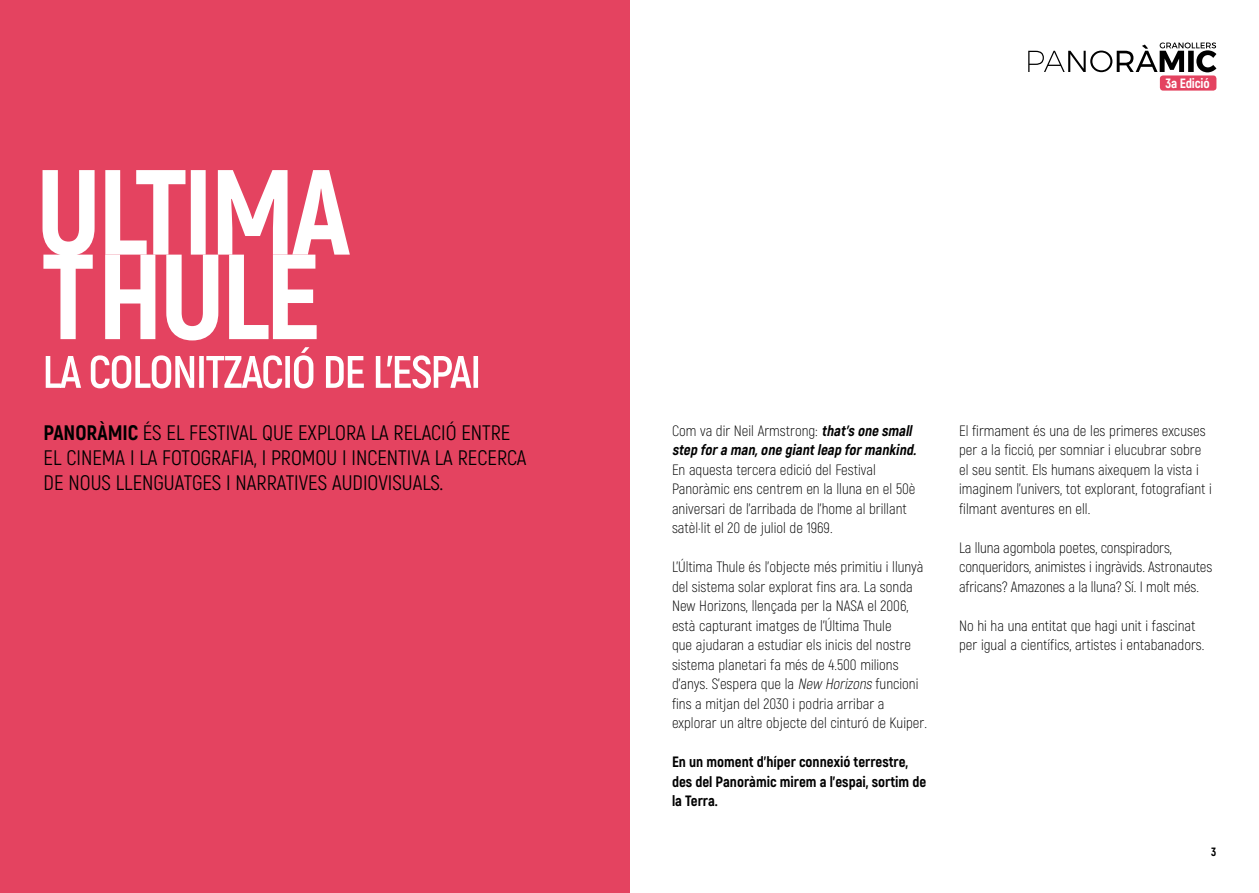
<style>
.page{position:relative;width:1259px;height:893px;background:#fff}
.page>*{position:absolute;margin:0;border:0;box-sizing:border-box;transform-origin:0 0}
.t1{font:21px/25.2px "Akrobat";color:#000}
.t2{font:300 15px/19.5px "Akrobat";color:#000}
.t3{font:800 15px/19.5px "Akrobat";color:#000}
.t4{font:italic 800 15px/19.5px "Akrobat";color:#000}
.t5{font:800 13.5px "Akrobat";letter-spacing:-.01em;color:#fff}
.t6{font:800 12px "Akrobat";color:#000}
.s1{font-weight:800}
.s2{font-weight:300;font-style:normal}
.s3{font-style:italic}
</style>
<div class="page">
<div style="left:0;top:0;width:629px;height:893px;background:#e44360"></div>
<svg style="left:1028px;top:43px;width:188px;height:29px"></svg>
<svg style="left:46px;top:347px;width:432px;height:41px"></svg>
<svg style="left:43px;top:170px;width:307px;height:170px"></svg>
<div style="left:1160px;top:75px;width:56px;height:16px;background:#e44360;border-radius:3px"></div>
<h1 class="t1" style="left:44px;top:420px;width:484px"><span class="s1">PANORÀMIC</span> ÉS EL FESTIVAL QUE EXPLORA LA RELACIÓ ENTRE<br>EL CINEMA I LA FOTOGRAFIA, I PROMOU I INCENTIVA LA RECERCA<br>DE NOUS LLENGUATGES I NARRATIVES AUDIOVISUALS.</h1>
<p class="t5" style="left:1165px;top:74px;width:46px">3a Edició</p>
<p class="t4" style="left:672px;top:421px;width:249px"><span class="s2">Com va dir Neil Armstrong:</span> that’s one small step fora man,one giantleap formankind.</p>
<p class="t2" style="left:672px;top:460px;width:245px">En aquesta tercera edició del Festival Panoràmic ens centrem en la lluna en el 50è aniversari de l’arribada de l’home al brillant satèl·lit el 20 de juliol de 1969.</p>
<p class="t2" style="left:672px;top:557px;width:256px">L’Última Thule és l’objecte més primitiu i llunyà del sistema solar explorat fins ara. La sonda New Horizons, llençada per la NASA el 2006, està capturant imatges de l’Última Thule<br>que ajudaran a estudiar els inicis del nostre sistema planetari fa més de 4.500 milions d’anys. S’espera que la <span class="s3">New Horizons</span> funcioni fins a mitjan del 2030 i podria arribar a explorar un altre objecte del cinturó de Kuiper.</p>
<p class="t3" style="left:672px;top:752px;width:256px">En un moment d’híper connexió terrestre, des del Panoràmic mirem a l’espai, sortim de la Terra.</p>
<p class="t2" style="left:959px;top:421px;width:254px">El firmament és una de les primeres excuses per a la ficció, per somniar i elucubrar sobre el seu sentit. Els humans aixequem la vista i imaginem l’univers, tot explorant, fotografiant i filmant aventures en ell.</p>
<p class="t2" style="left:959px;top:538px;width:255px">La lluna agombola poetes, conspiradors, conqueridors, animistes i ingràvids. Astronautes africans? Amazones a la lluna? Sí. I molt més.</p>
<p class="t2" style="left:959px;top:616px;width:247px">No hi ha una entitat que hagi unit i fascinat per igual a científics, artistes i entabanadors.</p>
<p class="t6" style="left:1211px;top:844px;width:7px">3</p>
</div>
